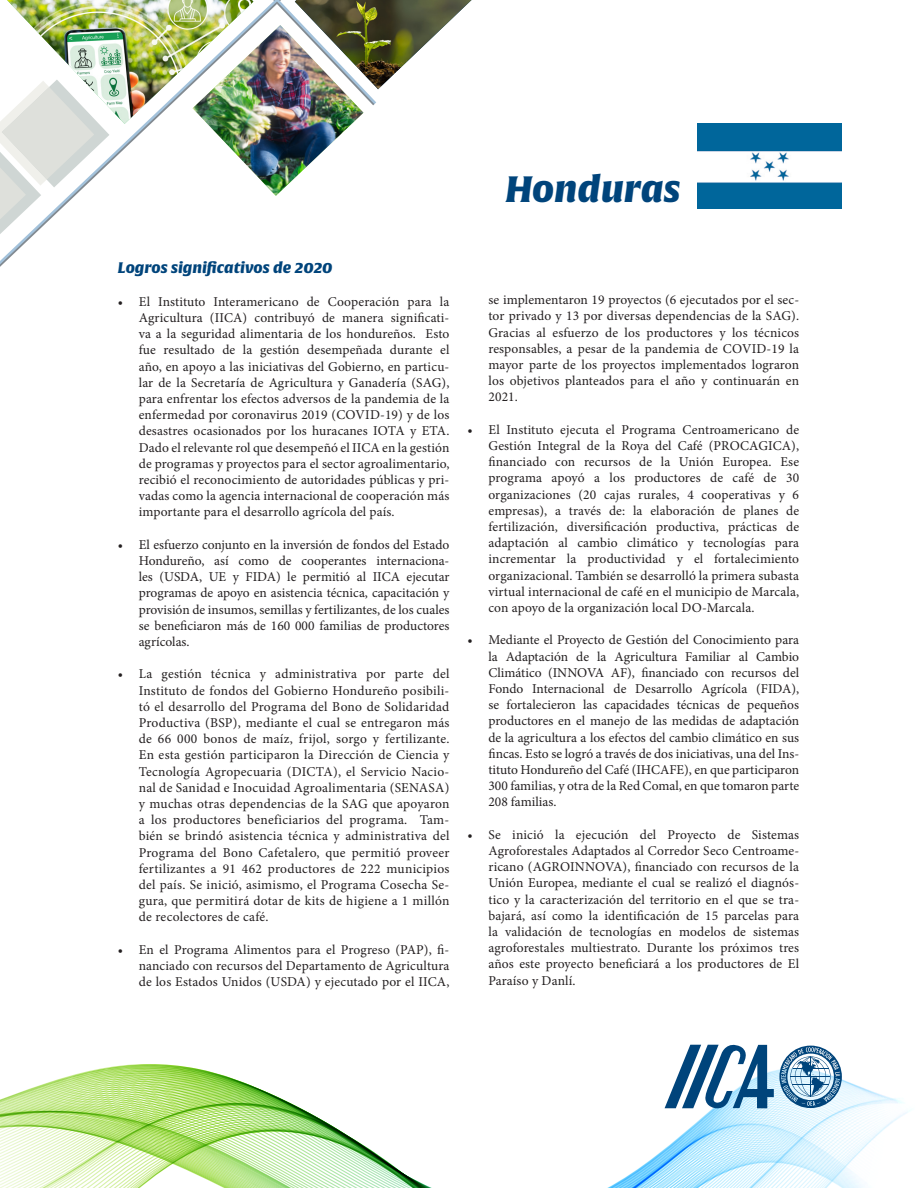
<style>
.page{position:relative;width:918px;height:1188px;background:#fff}
.page>*{position:absolute;margin:0;border:0;box-sizing:border-box;transform-origin:0 0}
.t1{font:italic 36px "Alverata Bl";color:#00447b}
.t2{font:italic 15px "Alverata Bl";color:#00447b}
.t3{font:13.5px/16.2px "Minion Pro";letter-spacing:.005em;color:#231f20;text-align:justify}
</style>
<div class="page">
<svg style="left:41px;top:1082px;width:844px;height:22px"></svg>
<svg style="left:0;top:1125px;width:889px;height:63px"></svg>
<svg style="left:665px;top:1044px;width:177px;height:65px"></svg>
<img style="left:0;top:0;width:472px;height:240px">
<img style="left:2px;top:0;width:251px;height:124px">
<img style="left:697px;top:123px;width:145px;height:86px">
<p class="t1" style="left:505px;top:166px;width:176px">Honduras</p>
<p class="t2" style="left:118px;top:258px;width:216px">Logros significativos de 2020</p>
<p class="t3" style="left:139px;top:293px;width:312px;text-indent:-21px">• El Instituto Interamericano de Cooperación para la Agricultura (IICA) contribuyó de manera significati&shy;va a la seguridad alimentaria de los hondureños. Esto fue resultado de la gestión desempeñada durante el año, en apoyo a las iniciativas del Gobierno, en particu&shy;lar de la Secretaría de Agricultura y Ganadería (SAG), para enfrentar los efectos adversos de la pandemia de la enfermedad por coronavirus 2019 (COVID-19) y de los desastres ocasionados por los huracanes IOTA y ETA.<br>Dado el relevante rol que desempeñó el IICA en la gestión de programas y proyectos para el sector agroalimentario, recibió el reconocimiento de autoridades públicas y pri&shy;vadas como la agencia internacional de cooperación más importante para el desarrollo agrícola del país.</p>
<p class="t3" style="left:139px;top:536px;width:312px;text-indent:-21px">• El esfuerzo conjunto en la inversión de fondos del Estado Hondureño, así como de cooperantes internaciona&shy;les (USDA, UE y FIDA) le permitió al IICA ejecutar programas de apoyo en asistencia técnica, capacitación y provisión de insumos, semillas y fertilizantes, de los cuales se beneficiaron más de 160 000 familias de productores agrícolas.</p>
<p class="t3" style="left:139px;top:666px;width:312px;text-indent:-21px">• La gestión técnica y administrativa por parte del Instituto de fondos del Gobierno Hondureño posibili&shy;tó el desarrollo del Programa del Bono de Solidaridad Productiva (BSP), mediante el cual se entregaron más de 66 000 bonos de maíz, frijol, sorgo y fertilizante.<br>En esta gestión participaron la Dirección de Ciencia y Tecnología Agropecuaria (DICTA), el Servicio Nacio&shy;nal de Sanidad e Inocuidad Agroalimentaria (SENASA) y muchas otras dependencias de la SAG que apoyaron a los productores beneficiarios del programa. Tam&shy;bién se brindó asistencia técnica y administrativa del Programa del Bono Cafetalero, que permitió proveer fertilizantes a 91 462 productores de 222 municipios del país. Se inició, asimismo, el Programa Cosecha Se&shy;gura, que permitirá dotar de kits de higiene a 1 millón de recolectores de café.</p>
<p class="t3" style="left:139px;top:941px;width:312px;text-indent:-21px">• En el Programa Alimentos para el Progreso (PAP), fi&shy;nanciado con recursos del Departamento de Agricultura de los Estados Unidos (USDA) y ejecutado por el IICA,</p>
<p class="t3" style="left:488px;top:292px;width:312px">se implementaron 19 proyectos (6 ejecutados por el sec&shy;tor privado y 13 por diversas dependencias de la SAG).<br>Gracias al esfuerzo de los productores y los técnicos responsables, a pesar de la pandemia de COVID-19 la mayor parte de los proyectos implementados lograron los objetivos planteados para el año y continuarán en 2021.</p>
<p class="t3" style="left:488px;top:422px;width:312px;text-indent:-21px">• El Instituto ejecuta el Programa Centroamericano de Gestión Integral de la Roya del Café (PROCAGICA), financiado con recursos de la Unión Europea. Ese programa apoyó a los productores de café de 30 organizaciones (20 cajas rurales, 4 cooperativas y 6 empresas), a través de: la elaboración de planes de fertilización, diversificación productiva, prácticas de adaptación al cambio climático y tecnologías para incrementar la productividad y el fortalecimiento organizacional. También se desarrolló la primera subasta virtual internacional de café en el municipio de Marcala, con apoyo de la organización local DO-Marcala.</p>
<p class="t3" style="left:488px;top:632px;width:312px;text-indent:-21px">• Mediante el Proyecto de Gestión del Conocimiento para la Adaptación de la Agricultura Familiar al Cambio Climático (INNOVA AF), financiado con recursos del Fondo Internacional de Desarrollo Agrícola (FIDA), se fortalecieron las capacidades técnicas de pequeños productores en el manejo de las medidas de adaptación de la agricultura a los efectos del cambio climático en sus fincas. Esto se logró a través de dos iniciativas, una del Ins&shy;tituto Hondureño del Café (IHCAFE), en que participaron 300 familias, y otra de la Red Comal, en que tomaron parte 208 familias.</p>
<p class="t3" style="left:488px;top:827px;width:312px;text-indent:-21px">• Se inició la ejecución del Proyecto de Sistemas Agroforestales Adaptados al Corredor Seco Centroame&shy;ricano (AGROINNOVA), financiado con recursos de la Unión Europea, mediante el cual se realizó el diagnós&shy;tico y la caracterización del territorio en el que se tra&shy;bajará, así como la identificación de 15 parcelas para la validación de tecnologías en modelos de sistemas agroforestales multiestrato. Durante los próximos tres años este proyecto beneficiará a los productores de El Paraíso y Danlí.</p>
</div>
